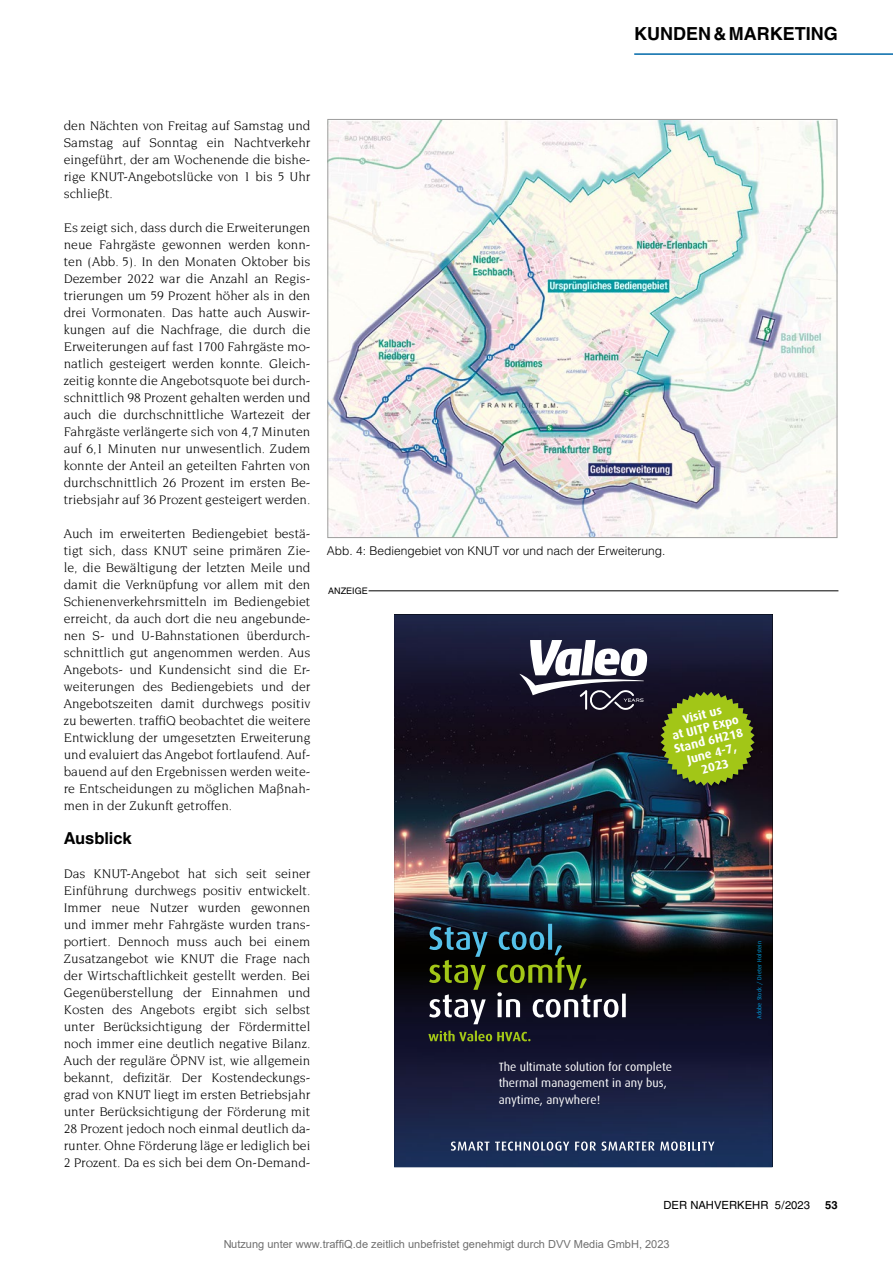
<style>
.page{position:relative;width:893px;height:1263px;background:#fff}
.page>*{position:absolute;margin:0;border:0;box-sizing:border-box;transform-origin:0 0}
.t1{font:700 18px "Helvetica LT Std";color:#000}
.t2{font:700 16.5px "Helvetica LT Std";color:#000}
.t3{font:13.5px/17px "Novarese Std";color:#000;text-align:justify}
.t4{font:700 12.45px/13.4px "Dax";color:#fff;text-align:center}
.t5{font:12px/16.5px "Dax";color:#fff}
.t6{font:300 12px "Helvetica LT Std";color:#000}
.t7{font:11.25px "Helvetica LT Std";color:#000}
.t8{font:700 11.25px "Helvetica LT Std";color:#000}
.t9{font:11.1px "Arial";color:rgb(0 0 0/.57)}
.t10{font:9px "Helvetica LT Std";color:#000}
.t11{font:6px "Dax";letter-spacing:.02em;color:#009fe3}
</style>
<div class="page">
<hr style="left:634px;top:53px;width:259px;height:2px;background:#0069a9">
<img style="left:329px;top:121px;width:506px;height:415px">
<hr style="left:369px;top:590px;width:469px;height:1px;background:#000">
<img style="left:394px;top:614px;width:378px;height:553px">
<svg style="left:451px;top:1141px;width:38px;height:10px"></svg>
<svg style="left:495px;top:1141px;width:74px;height:10px"></svg>
<svg style="left:575px;top:1141px;width:79px;height:10px"></svg>
<svg style="left:660px;top:1141px;width:54px;height:10px"></svg>
<img style="left:658px;top:691px;width:99px;height:98px">
<svg style="left:661px;top:692px;width:93px;height:94px;background:#7b961b"></svg>
<svg style="left:428px;top:1030px;width:102px;height:11px"></svg>
<svg style="left:429px;top:924px;width:197px;height:100px;background:#2a3330"></svg>
<svg style="left:519px;top:640px;width:128px;height:70px"></svg>
<h1 class="t1" style="left:634px;top:22px;width:205px">KUNDEN&amp;MARKETING</h1>
<p class="t3" style="left:64px;top:117px;width:248px">den Nächten von Freitag auf Samstag und Samstag auf Sonntag ein Nachtverkehr eingeführt, der am Wochenende die bishe&shy;rige KNUT-Angebotslücke von 1 bis 5 Uhr schließt.</p>
<p class="t3" style="left:64px;top:219px;width:248px">Es zeigt sich, dass durch die Erweiterungen neue Fahrgäste gewonnen werden konn&shy;ten (Abb. 5). In den Monaten Oktober bis Dezember 2022 war die Anzahl an Regis&shy;trierungen um 59 Prozent höher als in den drei Vormonaten. Das hatte auch Auswir&shy;kungen auf die Nachfrage, die durch die Erweiterungen auf fast 1700 Fahrgäste mo&shy;natlich gesteigert werden konnte. Gleich&shy;zeitig konnte die Angebotsquote bei durch&shy;schnittlich 98 Prozent gehalten werden und auch die durchschnittliche Wartezeit der Fahrgäste verlängerte sich von 4,7 Minuten auf 6,1 Minuten nur unwesentlich. Zudem konnte der Anteil an geteilten Fahrten von durchschnittlich 26 Prozent im ersten Be&shy;triebsjahr auf 36 Prozent gesteigert werden.</p>
<p class="t3" style="left:64px;top:525px;width:248px">Auch im erweiterten Bediengebiet bestä&shy;tigt sich, dass KNUT seine primären Zie&shy;le, die Bewältigung der letzten Meile und damit die Verknüpfung vor allem mit den Schienenverkehrsmitteln im Bediengebiet erreicht, da auch dort die neu angebunde&shy;nen S- und U-Bahnstationen überdurch&shy;schnittlich gut angenommen werden. Aus Angebots- und Kundensicht sind die Er&shy;weiterungen des Bediengebiets und der Angebotszeiten damit durchwegs positiv zu bewerten. traffiQ beobachtet die weitere Entwicklung der umgesetzten Erweiterung und evaluiert das Angebot fortlaufend. Auf&shy;bauend auf den Ergebnissen werden weite&shy;re Entscheidungen zu möglichen Maßnah&shy;men in der Zukunft getroffen.</p>
<p class="t2" style="left:64px;top:828px;width:69px">Ausblick</p>
<p class="t3" style="left:64px;top:865px;width:248px">Das KNUT-Angebot hat sich seit seiner Einführung durchwegs positiv entwickelt.<br>Immer neue Nutzer wurden gewonnen und immer mehr Fahrgäste wurden trans&shy;portiert. Dennoch muss auch bei einem Zusatzangebot wie KNUT die Frage nach der Wirtschaftlichkeit gestellt werden. Bei Gegenüberstellung der Einnahmen und Kosten des Angebots ergibt sich selbst unter Berücksichtigung der Fördermittel noch immer eine deutlich negative Bilanz.<br>Auch der reguläre ÖPNV ist, wie allgemein bekannt, defizitär. Der Kostendeckungs&shy;grad von KNUT liegt im ersten Betriebsjahr unter Berücksichtigung der Förderung mit 28 Prozent jedoch noch einmal deutlich da&shy;runter. Ohne Förderung läge er lediglich bei 2 Prozent. Da es sich bei dem On-Demand-</p>
<p class="t6" style="left:327px;top:543px;width:340px">Abb. 4: Bediengebiet von KNUT vor und nach der Erweiterung.</p>
<p class="t10" style="left:328px;top:585px;width:41px">ANZEIGE</p>
<p class="t4" style="left:666px;top:717px;width:72px;rotate:-14deg">Visit us<br>at UITP Expo<br>Stand 6H218<br>June 4-7,<br>2023</p>
<p class="t5" style="left:499px;top:1059px;width:175px">The ultimate solution for complete thermal management in any bus, anytime, anywhere!</p>
<p class="t11" style="left:756px;top:1019px;width:80px;rotate:-90deg">Adobe Stock / Dieter Holstein</p>
<p class="t7" style="left:663px;top:1199px;width:148px">DER NAHVERKEHR 5/2023</p>
<p class="t8" style="left:825px;top:1198px;width:14px">53</p>
<p class="t9" style="left:223px;top:1236px;width:448px">Nutzung unter www.traffiQ.de zeitlich unbefristet genehmigt durch DVV Media GmbH, 2023</p>
</div>
